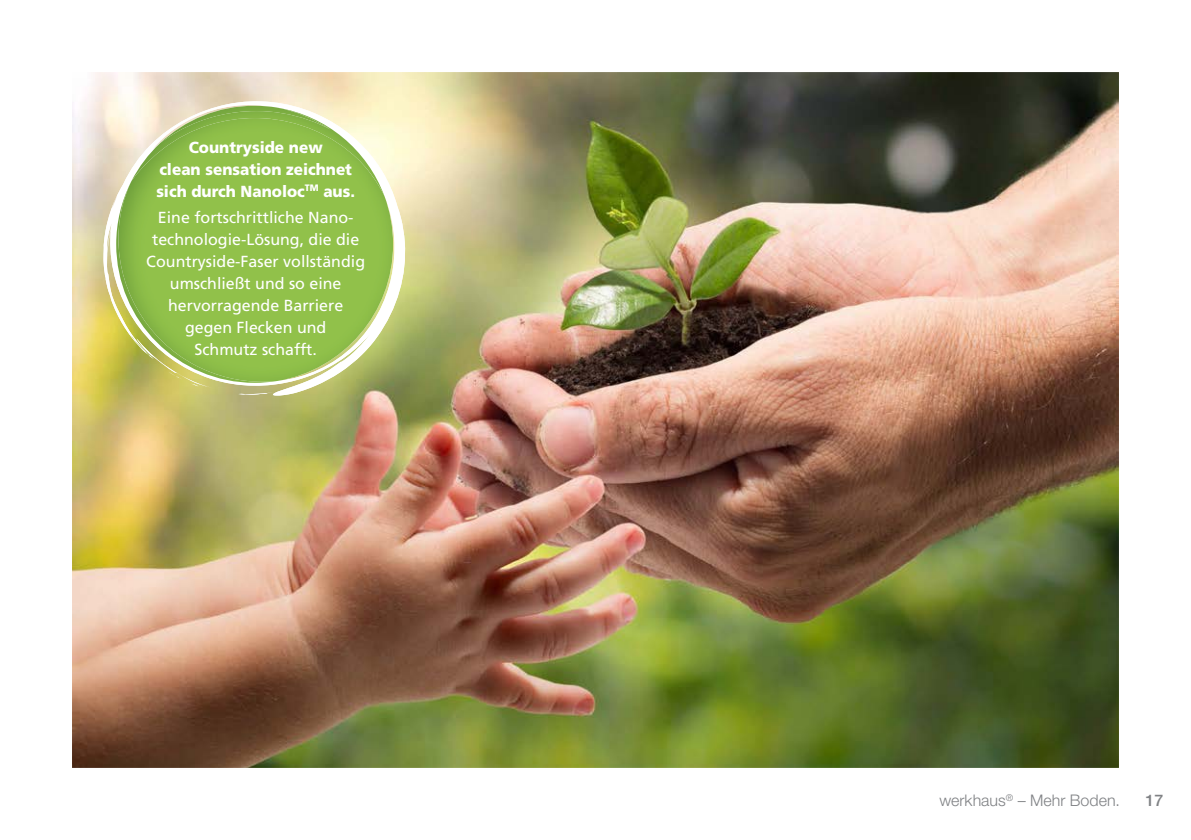
<style>
.page{position:relative;width:1191px;height:840px;background:#fff}
.page>*{position:absolute;margin:0;border:0;box-sizing:border-box;transform-origin:0 0}
.t1{font:16px/22px "Frutiger";color:#fff;text-align:center}
.t2{font:900 16px/22px "Frutiger";color:#fff;text-align:center;scale:.95 1}
.t3{font:300 16px "Helvetica Neue LT Std";color:#808285}
.t4{font:500 16px "Helvetica Neue LT Std";color:#808285}
</style>
<div class="page">
<img style="left:72px;top:72px;width:1047px;height:695px">
<svg style="left:103px;top:92px;width:304px;height:305px;background:#dad5a5"></svg>
<img style="left:109px;top:106px;width:284px;height:275px">
<img style="left:109px;top:107px;width:275px;height:275px">
<p class="t2" style="left:156px;top:136px;width:211px">Countryside new<br>clean sensation zeichnet sich durch Nanoloc<sup>TM</sup> aus.</p>
<p class="t1" style="left:146px;top:206px;width:220px">Eine fortschrittliche Nano&shy;technologie-Lösung, die die<br>Countryside-Faser vollständig umschließt und so eine hervorragende Barriere gegen Flecken und<br>Schmutz schafft.</p>
<p class="t3" style="left:939px;top:790px;width:182px">werkhaus<sup>®</sup> – Mehr Boden.</p>
<p class="t4" style="left:1145px;top:790px;width:19px">17</p>
</div>
